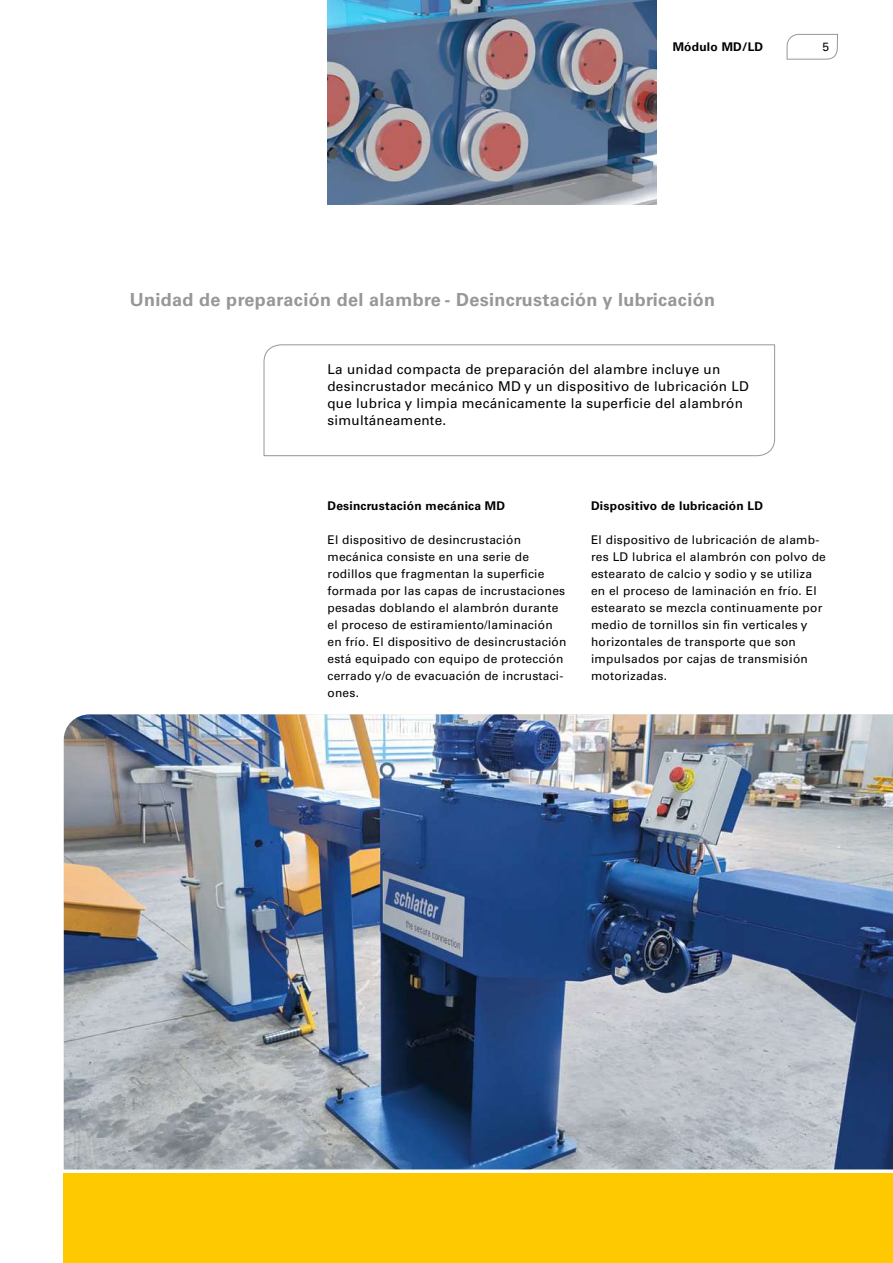
<style>
.page{position:relative;width:893px;height:1263px;background:#fff}
.page>*{position:absolute;margin:0;border:0;box-sizing:border-box;transform-origin:0 0}
.t1{font:700 18px "Univers LTCYR 65";letter-spacing:.02em;color:#969798}
.t2{font:13.5px/17px "Univers LTCYR 55 Roman";letter-spacing:.02em;color:#000}
.t3{font:12px/17px "Univers LTCYR 55 Roman";letter-spacing:.02em;color:#000}
.t4{font:700 12px "Univers LTCYR 65";letter-spacing:.02em;color:#000}
</style>
<div class="page">
<svg style="left:786px;top:34px;width:52px;height:26px"></svg>
<img style="left:327px;top:0;width:330px;height:204px">
<div style="left:64px;top:1174px;width:829px;height:89px;background:#fec900"></div>
<img style="left:64px;top:714px;width:829px;height:455px">
<svg style="left:263px;top:344px;width:512px;height:112px"></svg>
<p class="t4" style="left:673px;top:38px;width:92px">Módulo MD/LD</p>
<p class="t3" style="left:822px;top:38px;width:8px">5</p>
<h1 class="t1" style="left:130px;top:287px;width:587px">Unidad de preparación del alambre - Desincrustación y lubricación</h1>
<p class="t2" style="left:327px;top:360px;width:423px">La unidad compacta de preparación del alambre incluye un desincrustador mecánico MD y un dispositivo de lubricación LD que lubrica y limpia mecánicamente la superficie del alambrón simultáneamente.</p>
<p class="t4" style="left:327px;top:498px;width:179px">Desincrustación mecánica MD</p>
<p class="t3" style="left:327px;top:531px;width:241px">El dispositivo de desincrustación mecánica consiste en una serie de rodillos que fragmentan la superficie formada por las capas de incrustaciones pesadas doblando el alambrón durante el proceso de estiramiento/laminación en frío. El dispositivo de desincrustación está equipado con equipo de protección cerrado y/o de evacuación de incrustaci&shy;ones.</p>
<p class="t4" style="left:591px;top:498px;width:174px">Dispositivo de lubricación LD</p>
<p class="t3" style="left:591px;top:531px;width:236px">El dispositivo de lubricación de alamb&shy;res LD lubrica el alambrón con polvo de estearato de calcio y sodio y se utiliza en el proceso de laminación en frío. El estearato se mezcla continuamente por medio de tornillos sin fin verticales y horizontales de transporte que son impulsados por cajas de transmisión motorizadas.</p>
</div>
